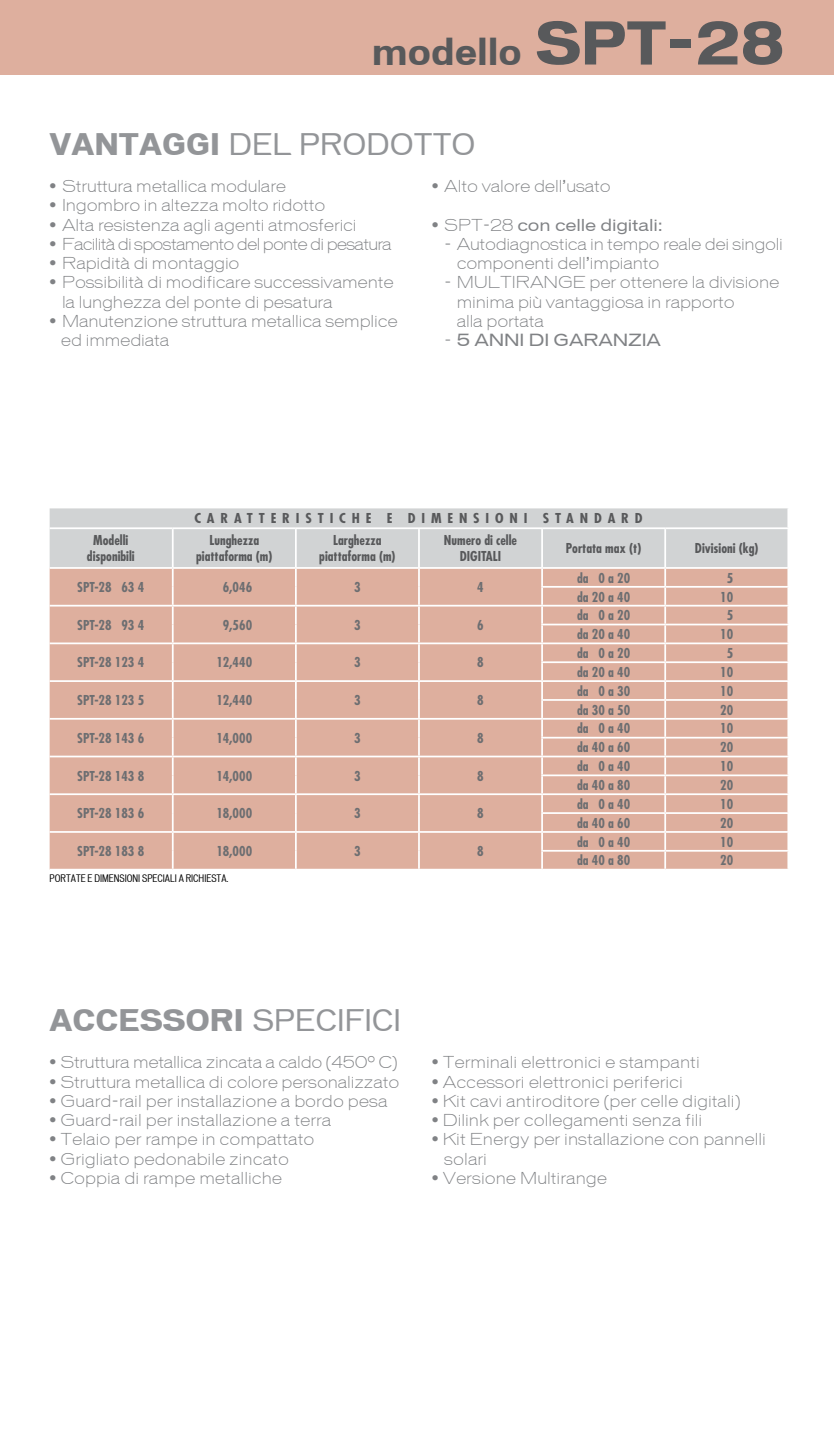
<style>
.page{position:relative;width:834px;height:1439px;background:#fff}
.page>*{position:absolute;margin:0;border:0;box-sizing:border-box;transform-origin:0 0}
.t1{font:700 35px "Vonnes";letter-spacing:-.005em;color:#58595b}
.t2{font:28px "Vonnes";color:#939598}
.t3{font:700 28px "Vonnes";color:#939598}
.t4{font:15.75px/19.2px "Vonnes Light Extended";letter-spacing:-.01em;color:#808285}
.t5{font:15.75px "Vonnes Light Extended";letter-spacing:-.05em;color:#808285}
.t6{font:15.75px "Vonnes Book Extended";letter-spacing:-.01em;color:#808285}
.t7{font:700 condensed 13.3px "Futura";color:#6d6e71}
.t8{font:700 condensed 13.3px/15.9px "Futura";color:#58595b;text-align:center}
.t9{font:700 condensed 13.3px "Futura";letter-spacing:.4em;color:#58595b;scale:1.1 1}
.t10{font:condensed 9.97px "Vonnes";color:#000}
.s1{font-size:56px}
.s2{font-weight:700}
.s3{font-family:"Vonnes Light Extended"}
.s4{font-weight:400}
</style>
<div class="page">
<svg style="left:833px;top:0;width:1px;height:75px"></svg>
<div style="left:0;top:0;width:833px;height:74px;background:#deaf9e"></div>
<svg style="left:50px;top:508px;width:738px;height:361px;background:#debaad"></svg>
<h1 class="t1" style="left:372px;top:31px;width:414px">modello <span class="s1">SPT-28</span></h1>
<h2 class="t2" style="left:50px;top:128px;width:427px"><span class="s2">VANTAGGI</span> DEL PRODOTTO</h2>
<p class="t4" style="left:50px;top:176px;width:238px">• Struttura metallica modulare</p>
<p class="t4" style="left:50px;top:196px;width:277px">• Ingombro in altezza molto ridotto</p>
<p class="t4" style="left:50px;top:215px;width:308px">• Alta resistenza agli agenti atmosferici</p>
<p class="t5" style="left:50px;top:235px;width:343px">• Facilità di spostamento del ponte di pesatura</p>
<p class="t4" style="left:50px;top:253px;width:191px">• Rapidità di montaggio</p>
<p class="t4" style="left:62px;top:273px;width:333px;text-indent:-12px">• Possibilità di modificare successivamente la lunghezza del ponte di pesatura</p>
<p class="t4" style="left:61px;top:311px;width:338px;text-indent:-11px">• Manutenzione struttura metallica semplice ed immediata</p>
<p class="t4" style="left:432px;top:176px;width:180px">• Alto valore dell’usato</p>
<p class="t6" style="left:432px;top:215px;width:232px"><span class="s3">• SPT-28</span> con celle digitali:</p>
<p class="t4" style="left:456px;top:234px;width:328px;text-indent:-12px">- Autodiagnostica in tempo reale dei singoli componenti dell’impianto</p>
<p class="t4" style="left:456px;top:273px;width:324px;text-indent:-12px">- MULTIRANGE per ottenere la divisione minima più vantaggiosa in rapporto<br>alla portata</p>
<p class="t6" style="left:444px;top:331px;width:218px"><span class="s3">-</span> 5 ANNI DI GARANZIA</p>
<p class="t9" style="left:194px;top:510px;width:409px">CARATTERISTICHE E DIMENSIONI STANDARD</p>
<p class="t8" style="left:87px;top:532px;width:49px">Modelli disponibili</p>
<p class="t8" style="left:196px;top:532px;width:78px">Lunghezza piattaforma (m)</p>
<p class="t8" style="left:319px;top:532px;width:78px">Larghezza piattaforma (m)</p>
<p class="t8" style="left:444px;top:532px;width:75px">Numero di celle<br>DIGITALI</p>
<p class="t8" style="left:565px;top:540px;width:77px">Portata max (t)</p>
<p class="t8" style="left:694px;top:540px;width:65px">Divisioni (kg)</p>
<p class="t7" style="left:77px;top:579px;width:68px">SPT-28 63 4</p>
<p class="t7" style="left:223px;top:579px;width:31px">6,046</p>
<p class="t7" style="left:354px;top:579px;width:8px">3</p>
<p class="t7" style="left:477px;top:579px;width:8px">4</p>
<p class="t7" style="left:577px;top:569px;width:55px">da 0 a 20</p>
<p class="t7" style="left:726px;top:569px;width:8px">5</p>
<p class="t7" style="left:577px;top:588px;width:55px">da 20 a 40</p>
<p class="t7" style="left:720px;top:588px;width:15px">10</p>
<p class="t7" style="left:77px;top:616px;width:68px">SPT-28 93 4</p>
<p class="t7" style="left:223px;top:616px;width:31px">9,560</p>
<p class="t7" style="left:354px;top:616px;width:8px">3</p>
<p class="t7" style="left:477px;top:616px;width:8px">6</p>
<p class="t7" style="left:77px;top:654px;width:68px">SPT-28 123 4</p>
<p class="t7" style="left:216px;top:654px;width:37px">12,440</p>
<p class="t7" style="left:354px;top:654px;width:8px">3</p>
<p class="t7" style="left:477px;top:654px;width:8px">8</p>
<p class="t7" style="left:77px;top:692px;width:68px">SPT-28 123 5</p>
<p class="t7" style="left:216px;top:692px;width:37px">12,440</p>
<p class="t7" style="left:354px;top:692px;width:8px">3</p>
<p class="t7" style="left:477px;top:692px;width:8px">8</p>
<p class="t7" style="left:77px;top:730px;width:68px">SPT-28 143 6</p>
<p class="t7" style="left:216px;top:730px;width:37px">14,000</p>
<p class="t7" style="left:354px;top:730px;width:8px">3</p>
<p class="t7" style="left:477px;top:730px;width:8px">8</p>
<p class="t7" style="left:77px;top:767px;width:68px">SPT-28 143 8</p>
<p class="t7" style="left:216px;top:767px;width:37px">14,000</p>
<p class="t7" style="left:354px;top:767px;width:8px">3</p>
<p class="t7" style="left:477px;top:767px;width:8px">8</p>
<p class="t7" style="left:77px;top:805px;width:68px">SPT-28 183 6</p>
<p class="t7" style="left:216px;top:805px;width:37px">18,000</p>
<p class="t7" style="left:354px;top:805px;width:8px">3</p>
<p class="t7" style="left:477px;top:805px;width:8px">8</p>
<p class="t7" style="left:77px;top:843px;width:68px">SPT-28 183 8</p>
<p class="t7" style="left:216px;top:843px;width:37px">18,000</p>
<p class="t7" style="left:354px;top:843px;width:8px">3</p>
<p class="t7" style="left:477px;top:843px;width:8px">8</p>
<p class="t10" style="left:50px;top:872px;width:180px">PORTATE E DIMENSIONI SPECIALI A RICHIESTA.</p>
<p class="t7" style="left:577px;top:607px;width:55px">da 0 a 20</p>
<p class="t7" style="left:726px;top:607px;width:8px">5</p>
<p class="t7" style="left:577px;top:626px;width:55px">da 20 a 40</p>
<p class="t7" style="left:720px;top:626px;width:15px">10</p>
<p class="t7" style="left:577px;top:645px;width:55px">da 0 a 20</p>
<p class="t7" style="left:726px;top:645px;width:8px">5</p>
<p class="t7" style="left:577px;top:664px;width:55px">da 20 a 40</p>
<p class="t7" style="left:720px;top:664px;width:15px">10</p>
<p class="t7" style="left:577px;top:682px;width:55px">da 0 a 30</p>
<p class="t7" style="left:720px;top:682px;width:15px">10</p>
<p class="t7" style="left:577px;top:701px;width:55px">da 30 a 50</p>
<p class="t7" style="left:720px;top:701px;width:15px">20</p>
<p class="t7" style="left:577px;top:720px;width:55px">da 0 a 40</p>
<p class="t7" style="left:720px;top:720px;width:15px">10</p>
<p class="t7" style="left:577px;top:739px;width:55px">da 40 a 60</p>
<p class="t7" style="left:720px;top:739px;width:15px">20</p>
<p class="t7" style="left:577px;top:758px;width:55px">da 0 a 40</p>
<p class="t7" style="left:720px;top:758px;width:15px">10</p>
<p class="t7" style="left:577px;top:777px;width:55px">da 40 a 80</p>
<p class="t7" style="left:720px;top:777px;width:15px">20</p>
<p class="t7" style="left:577px;top:795px;width:55px">da 0 a 40</p>
<p class="t7" style="left:720px;top:795px;width:15px">10</p>
<p class="t7" style="left:577px;top:814px;width:55px">da 40 a 60</p>
<p class="t7" style="left:720px;top:814px;width:15px">20</p>
<p class="t7" style="left:577px;top:833px;width:55px">da 0 a 40</p>
<p class="t7" style="left:720px;top:833px;width:15px">10</p>
<p class="t7" style="left:577px;top:852px;width:55px">da 40 a 80</p>
<p class="t7" style="left:720px;top:852px;width:15px">20</p>
<h2 class="t3" style="left:50px;top:1003px;width:353px">ACCESSORI <span class="s4">SPECIFICI</span></h2>
<p class="t4" style="left:50px;top:1053px;width:349px">• Struttura metallica zincata a caldo (450° C)</p>
<p class="t4" style="left:50px;top:1072px;width:351px">• Struttura metallica di colore personalizzato</p>
<p class="t4" style="left:50px;top:1091px;width:339px">• Guard-rail per installazione a bordo pesa</p>
<p class="t4" style="left:50px;top:1110px;width:283px">• Guard-rail per installazione a terra</p>
<p class="t4" style="left:50px;top:1130px;width:266px">• Telaio per rampe in compattato</p>
<p class="t4" style="left:50px;top:1149px;width:241px">• Grigliato pedonabile zincato</p>
<p class="t4" style="left:50px;top:1168px;width:234px">• Coppia di rampe metalliche</p>
<p class="t4" style="left:432px;top:1052px;width:269px">• Terminali elettronici e stampanti</p>
<p class="t4" style="left:432px;top:1072px;width:252px">• Accessori elettronici periferici</p>
<p class="t4" style="left:432px;top:1091px;width:310px">• Kit cavi antiroditore (per celle digitali)</p>
<p class="t4" style="left:432px;top:1110px;width:272px">• Dilink per collegamenti senza fili</p>
<p class="t4" style="left:444px;top:1129px;width:323px;text-indent:-12px">• Kit Energy per installazione con pannelli solari</p>
<p class="t4" style="left:432px;top:1168px;width:177px">• Versione Multirange</p>
</div>
